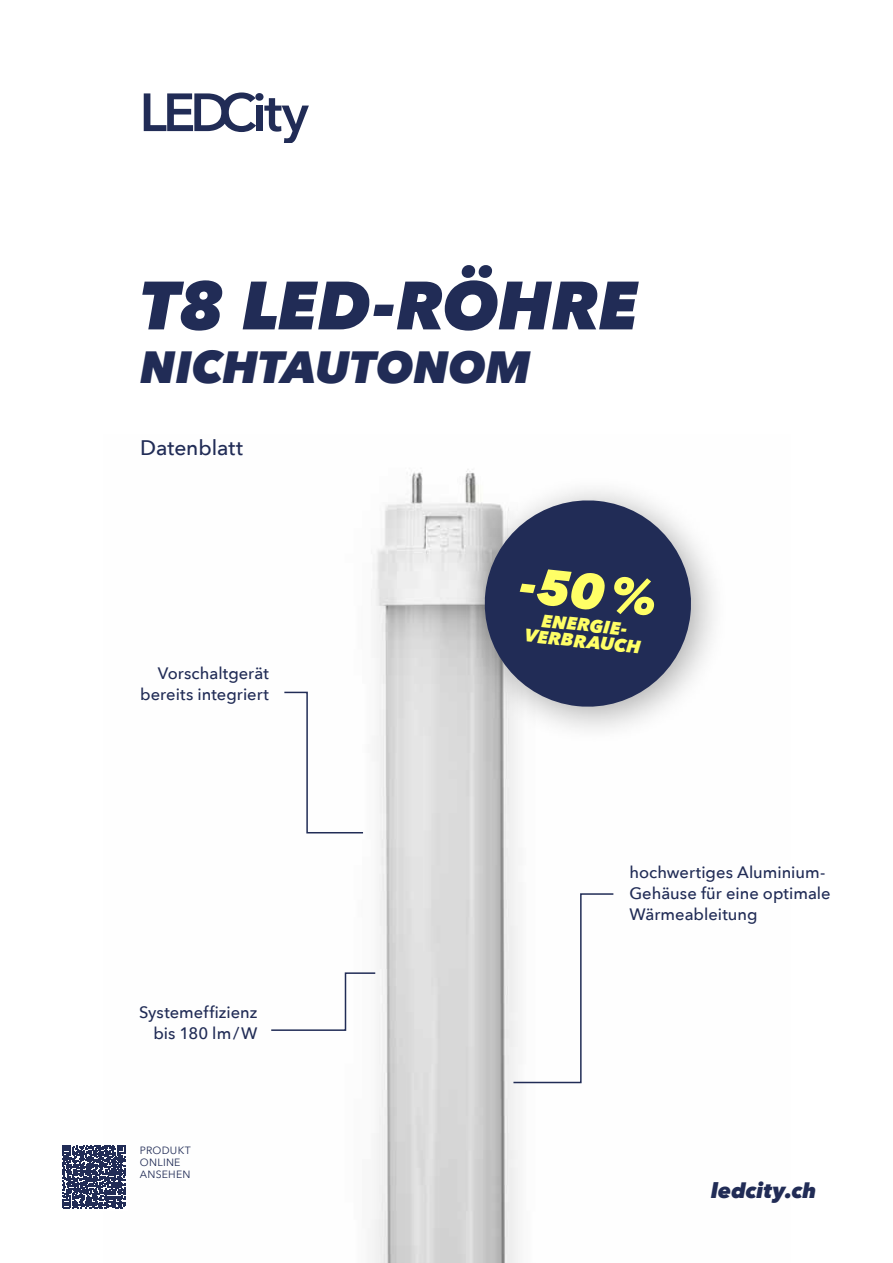
<style>
.page{position:relative;width:893px;height:1263px;background:#fff}
.page>*{position:absolute;margin:0;border:0;box-sizing:border-box;transform-origin:0 0}
.t1{font:italic 800 67.5px "Avenir Next";letter-spacing:-.01em;color:#212c56}
.t2{font:italic 800 49.5px "Avenir Next";color:#ff6}
.t3{font:italic 800 45px "Avenir Next";letter-spacing:-.005em;color:#212c56}
.t4{font:italic 800 21px "Avenir Next";letter-spacing:.005em;color:#212c56}
.t5{font:500 21px "Avenir Next";letter-spacing:-.005em;color:#212c56}
.t6{font:italic 800 18px/16.5px "Avenir Next";color:#ff6;text-align:center}
.t7{font:500 16.5px/21px "Avenir Next";color:#212c56;text-align:right}
.t8{font:10.5px/12px "Avenir Next";letter-spacing:.025em;color:#212c56}
</style>
<div class="page">
<img style="left:372px;top:469px;width:146px;height:794px">
<svg style="left:144px;top:92px;width:165px;height:50px"></svg>
<svg style="left:512px;top:892px;width:102px;height:192px"></svg>
<svg style="left:284px;top:691px;width:80px;height:143px"></svg>
<svg style="left:271px;top:972px;width:106px;height:60px"></svg>
<div style="left:60px;top:1143px;width:68px;height:67px;background:linear-gradient(to bottom,#fff,#fff)"></div>
<svg style="left:62px;top:1145px;width:63px;height:63px"></svg>
<div style="left:458px;top:473px;width:272px;height:273px;background:#000;opacity:.33"></div>
<svg style="left:479px;top:495px;width:217px;height:217px;background:#575f7c"></svg>
<h1 class="t1" style="left:140px;top:264px;width:500px">T8 LED-RÖHRE</h1>
<h3 class="t3" style="left:140px;top:340px;width:392px">NICHTAUTONOM</h3>
<p class="t5" style="left:140px;top:430px;width:104px">Datenblatt</p>
<p class="t7" style="left:140px;top:662px;width:130px">Vorschaltgerät bereits integriert</p>
<p class="t7" style="left:139px;top:1001px;width:120px">Systemeffizienz bis 180 lm/W</p>
<p class="t8" style="left:140px;top:1143px;width:52px">PRODUKT<br>ONLINE<br>ANSEHEN</p>
<h2 class="t2" style="left:523px;top:554px;width:138px;rotate:6deg">-50%</h2>
<p class="t6" style="left:527px;top:610px;width:118px;rotate:6deg">ENERGIE-<br>VERBRAUCH</p>
<p class="t7" style="left:629px;top:861px;width:203px;text-align:left">hochwertiges Aluminium-<br>Gehäuse für eine optimale<br>Wärmeableitung</p>
<p class="t4" style="left:711px;top:1177px;width:107px">ledcity.ch</p>
</div>
